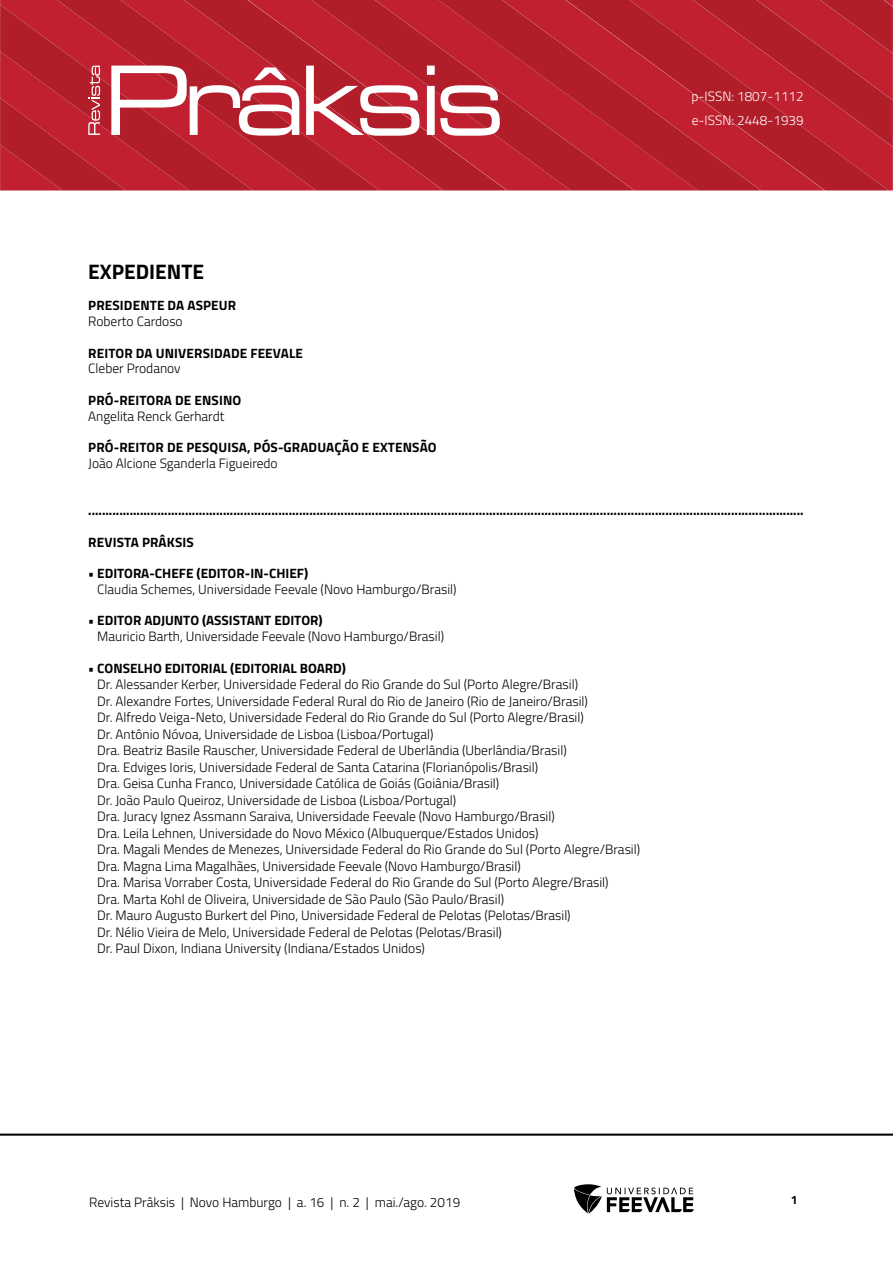
<style>
.page{position:relative;width:893px;height:1263px;background:#fff}
.page>*{position:absolute;margin:0;border:0;box-sizing:border-box;transform-origin:0 0}
.t1{font:700 21px "Titillium Web";color:#000}
.t2{font:300 13.5px "Titillium Web";color:#000}
.t3{font:700 13.5px "Titillium Web";color:#000}
.t4{font:300 13.5px/24px "Titillium Web";color:#fff}
.t5{font:700 12px "Titillium Web";color:#000}
</style>
<div class="page">
<svg style="left:0;top:5px;width:56px;height:46px;background:#b7202d"></svg>
<svg style="left:56px;top:0;width:128px;height:51px;background:#b81f2d"></svg>
<svg style="left:184px;top:0;width:127px;height:51px;background:#b8202d"></svg>
<svg style="left:311px;top:0;width:127px;height:51px;background:#b8202d"></svg>
<svg style="left:438px;top:0;width:127px;height:190px;background:#b9202d"></svg>
<svg style="left:565px;top:0;width:324px;height:190px;background:#b8202d"></svg>
<svg style="left:692px;top:0;width:201px;height:147px;background:#b8202d"></svg>
<hr style="left:0;top:1133px;width:893px;height:3px;background:#000">
<svg style="left:574px;top:1184px;width:120px;height:29px"></svg>
<svg style="left:0;top:51px;width:500px;height:139px;background:#c13d48"></svg>
<p class="t1" style="left:88px;top:255px;width:117px">EXPEDIENTE</p>
<p class="t3" style="left:88px;top:295px;width:149px">PRESIDENTE DA ASPEUR</p>
<p class="t2" style="left:88px;top:312px;width:96px">Roberto Cardoso</p>
<p class="t3" style="left:88px;top:343px;width:216px">REITOR DA UNIVERSIDADE FEEVALE</p>
<p class="t2" style="left:88px;top:359px;width:94px">Cleber Prodanov</p>
<p class="t3" style="left:88px;top:390px;width:155px">PRÓ-REITORA DE ENSINO</p>
<p class="t2" style="left:88px;top:406px;width:138px">Angelita Renck Gerhardt</p>
<p class="t3" style="left:88px;top:437px;width:350px">PRÓ-REITOR DE PESQUISA, PÓS-GRADUAÇÃO E EXTENSÃO</p>
<p class="t2" style="left:88px;top:453px;width:191px">João Alcione Sganderla Figueiredo</p>
<p class="t4" style="left:691px;top:84px;width:114px">p-ISSN: 1807-1112 e-ISSN: 2448-1939</p>
<p class="t3" style="left:88px;top:500px;width:717px">...............................................................................................................................................................................................................</p>
<p class="t3" style="left:88px;top:532px;width:107px">REVISTA PRÂKSIS</p>
<p class="t3" style="left:88px;top:563px;width:221px">• EDITORA-CHEFE (EDITOR-IN-CHIEF)</p>
<p class="t2" style="left:97px;top:579px;width:361px">Claudia Schemes, Universidade Feevale (Novo Hamburgo/Brasil)</p>
<p class="t3" style="left:88px;top:610px;width:236px">• EDITOR ADJUNTO (ASSISTANT EDITOR)</p>
<p class="t2" style="left:97px;top:627px;width:348px">Mauricio Barth, Universidade Feevale (Novo Hamburgo/Brasil)</p>
<p class="t3" style="left:88px;top:658px;width:259px">• CONSELHO EDITORIAL (EDITORIAL BOARD)</p>
<p class="t2" style="left:97px;top:675px;width:482px">Dr. Alessander Kerber, Universidade Federal do Rio Grande do Sul (Porto Alegre/Brasil)</p>
<p class="t2" style="left:97px;top:691px;width:492px">Dr. Alexandre Fortes, Universidade Federal Rural do Rio de Janeiro (Rio de Janeiro/Brasil)</p>
<p class="t2" style="left:97px;top:708px;width:488px">Dr. Alfredo Veiga-Neto, Universidade Federal do Rio Grande do Sul (Porto Alegre/Brasil)</p>
<p class="t2" style="left:97px;top:724px;width:338px">Dr. Antônio Nóvoa, Universidade de Lisboa (Lisboa/Portugal)</p>
<p class="t2" style="left:97px;top:741px;width:471px">Dra. Beatriz Basile Rauscher, Universidade Federal de Uberlândia (Uberlândia/Brasil)</p>
<p class="t2" style="left:97px;top:757px;width:442px">Dra. Edviges Ioris, Universidade Federal de Santa Catarina (Florianópolis/Brasil)</p>
<p class="t2" style="left:97px;top:774px;width:403px">Dra. Geisa Cunha Franco, Universidade Católica de Goiás (Goiânia/Brasil)</p>
<p class="t2" style="left:97px;top:790px;width:360px">Dr. João Paulo Queiroz, Universidade de Lisboa (Lisboa/Portugal)</p>
<p class="t2" style="left:97px;top:807px;width:459px">Dra. Juracy Ignez Assmann Saraiva, Universidade Feevale (Novo Hamburgo/Brasil)</p>
<p class="t2" style="left:97px;top:823px;width:443px">Dra. Leila Lehnen, Universidade do Novo México (Albuquerque/Estados Unidos)</p>
<p class="t2" style="left:97px;top:840px;width:544px">Dra. Magali Mendes de Menezes, Universidade Federal do Rio Grande do Sul (Porto Alegre/Brasil)</p>
<p class="t2" style="left:97px;top:856px;width:425px">Dra. Magna Lima Magalhães, Universidade Feevale (Novo Hamburgo/Brasil)</p>
<p class="t2" style="left:97px;top:873px;width:513px">Dra. Marisa Vorraber Costa, Universidade Federal do Rio Grande do Sul (Porto Alegre/Brasil)</p>
<p class="t2" style="left:97px;top:889px;width:408px">Dra. Marta Kohl de Oliveira, Universidade de São Paulo (São Paulo/Brasil)</p>
<p class="t2" style="left:97px;top:906px;width:475px">Dr. Mauro Augusto Burkert del Pino, Universidade Federal de Pelotas (Pelotas/Brasil)</p>
<p class="t2" style="left:97px;top:922px;width:406px">Dr. Nélio Vieira de Melo, Universidade Federal de Pelotas (Pelotas/Brasil)</p>
<p class="t2" style="left:97px;top:939px;width:329px">Dr. Paul Dixon, Indiana University (Indiana/Estados Unidos)</p>
<p class="t2" style="left:89px;top:1192px;width:372px">Revista Prâksis | Novo Hamburgo | a. 16 | n. 2 | mai./ago. 2019</p>
<p class="t5" style="left:791px;top:1190px;width:8px">1</p>
</div>
